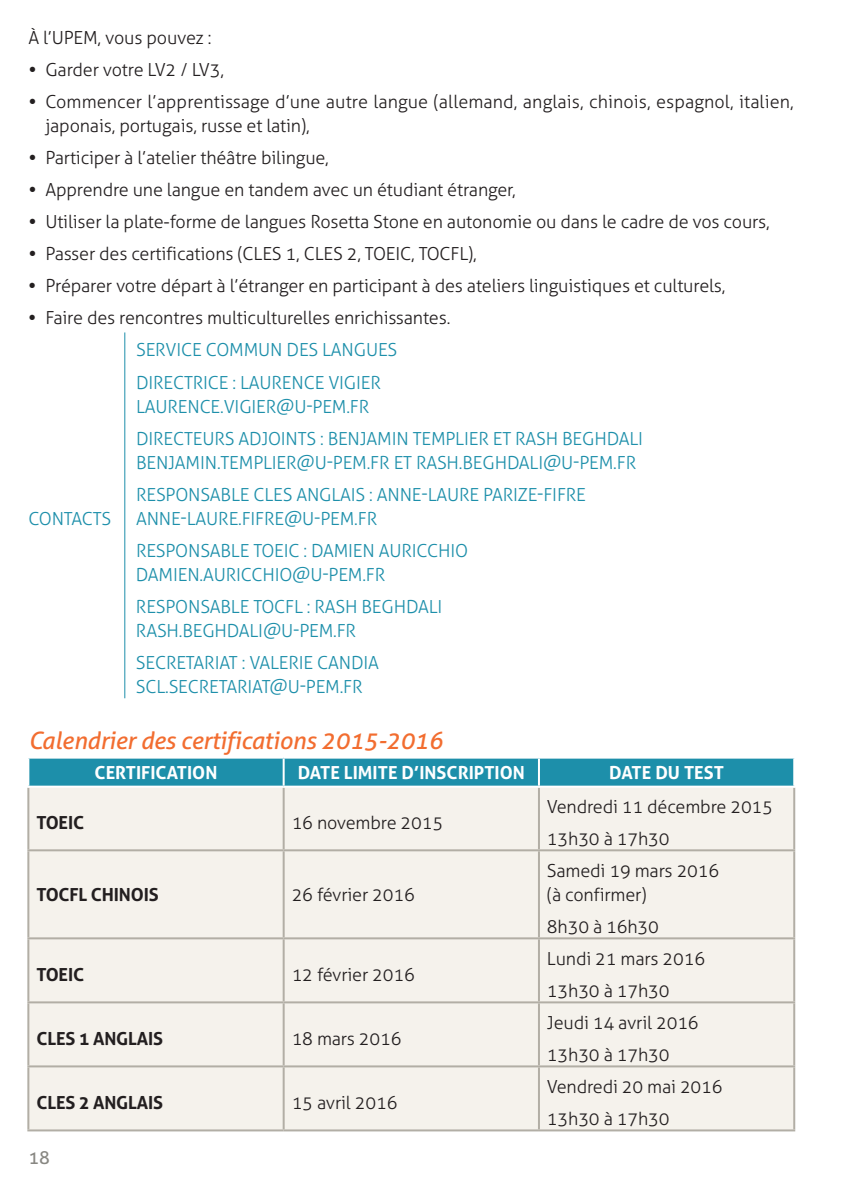
<style>
.page{position:relative;width:851px;height:1191px;background:#fff}
.page>*{position:absolute;margin:0;border:0;box-sizing:border-box;transform-origin:0 0}
.t1{font:italic 24px "Aller";letter-spacing:-.01em;color:#f26d30}
.t2{font:300 18px/32px "Aller";letter-spacing:-.01em;color:#231f20}
.t3{font:300 18px "Aller";letter-spacing:-.01em;color:#1d8faa}
.t4{font:700 18px "Aller";color:#fff}
.t5{font:700 18px "Aller";letter-spacing:-.01em;color:#231f20}
.t6{font:18px "Aller";color:#888782}
</style>
<div class="page">
<hr style="left:124px;top:332px;width:1px;height:366px;background:#1d8faa">
<div style="left:29px;top:758px;width:764px;height:27px;background:#1d8faa"></div>
<div style="left:29px;top:787px;width:764px;height:342px;background:#f5f2ec"></div>
<hr style="left:538px;top:758px;width:2px;height:27px;background:#fff">
<hr style="left:27px;top:849px;width:256px;height:2px;background:#b2aea5">
<hr style="left:282px;top:758px;width:2px;height:27px;background:#fff">
<hr style="left:27px;top:787px;width:2px;height:62px;background:#b2aea5">
<hr style="left:27px;top:851px;width:2px;height:86px;background:#b2aea5">
<hr style="left:27px;top:937px;width:256px;height:2px;background:#b2aea5">
<hr style="left:27px;top:939px;width:2px;height:62px;background:#b2aea5">
<hr style="left:27px;top:1001px;width:256px;height:2px;background:#b2aea5">
<hr style="left:27px;top:1003px;width:2px;height:62px;background:#b2aea5">
<hr style="left:27px;top:1065px;width:256px;height:2px;background:#b2aea5">
<hr style="left:27px;top:1067px;width:2px;height:62px;background:#b2aea5">
<hr style="left:27px;top:1129px;width:256px;height:2px;background:#b2aea5">
<hr style="left:282px;top:787px;width:2px;height:62px;background:#b2aea5">
<hr style="left:538px;top:787px;width:2px;height:62px;background:#b2aea5">
<hr style="left:793px;top:787px;width:2px;height:62px;background:#b2aea5">
<hr style="left:539px;top:849px;width:256px;height:2px;background:#b2aea5">
<hr style="left:793px;top:851px;width:2px;height:86px;background:#b2aea5">
<hr style="left:539px;top:937px;width:256px;height:2px;background:#b2aea5">
<hr style="left:793px;top:939px;width:2px;height:62px;background:#b2aea5">
<hr style="left:539px;top:1001px;width:256px;height:2px;background:#b2aea5">
<hr style="left:793px;top:1003px;width:2px;height:62px;background:#b2aea5">
<hr style="left:539px;top:1065px;width:256px;height:2px;background:#b2aea5">
<hr style="left:793px;top:1067px;width:2px;height:62px;background:#b2aea5">
<hr style="left:539px;top:1129px;width:256px;height:2px;background:#b2aea5">
<hr style="left:283px;top:849px;width:256px;height:2px;background:#b2aea5">
<hr style="left:282px;top:851px;width:2px;height:86px;background:#b2aea5">
<hr style="left:538px;top:851px;width:2px;height:86px;background:#b2aea5">
<hr style="left:283px;top:937px;width:256px;height:2px;background:#b2aea5">
<hr style="left:282px;top:939px;width:2px;height:62px;background:#b2aea5">
<hr style="left:538px;top:939px;width:2px;height:62px;background:#b2aea5">
<hr style="left:283px;top:1001px;width:256px;height:2px;background:#b2aea5">
<hr style="left:282px;top:1003px;width:2px;height:62px;background:#b2aea5">
<hr style="left:538px;top:1003px;width:2px;height:62px;background:#b2aea5">
<hr style="left:283px;top:1065px;width:256px;height:2px;background:#b2aea5">
<hr style="left:282px;top:1067px;width:2px;height:62px;background:#b2aea5">
<hr style="left:538px;top:1067px;width:2px;height:62px;background:#b2aea5">
<hr style="left:283px;top:1129px;width:256px;height:2px;background:#b2aea5">
<p class="t2" style="left:45px;top:22px;width:749px;text-indent:-17px">À l’U PEM, vous pouvez :<br>Garder votre LV2 / LV3,<br>Commencer l’apprentissage d’une autre langue (allemand, anglais, chinois, espagnol, italien,</p>
<p class="t2" style="left:45px;top:110px;width:725px">japonais, portugais, russe et latin),<br>Participer à l’atelier théâtre bilingue,<br>Apprendre une langue en tandem avec un étudiant étranger,<br>Utiliser la plate-forme de langues Rosetta Stone en autonomie ou dans le cadre de vos cours, Passer des certifications (CLES</p>
<p class="t2" style="left:45px;top:238px;width:681px;text-indent:355px">C, TO CFL),<br>Préparer votre départ à l’étranger en participant à des ateliers linguistiques et culturels,<br>Faire des rencontres multiculturelles enrichissantes.</p>
<p class="t2" style="left:285px;top:238px;width:39px">1, CLES</p>
<p class="t2" style="left:347px;top:238px;width:22px">2, TOEI</p>
<p class="t3" style="left:136px;top:339px;width:161px">SERVICE COMMUN DES</p>
<p class="t3" style="left:322px;top:339px;width:12px">LANGUES</p>
<p class="t3" style="left:136px;top:371px;width:10px">DIRE</p>
<p class="t3" style="left:173px;top:371px;width:78px">CTRICE : LAUREN</p>
<p class="t3" style="left:304px;top:371px;width:45px">CE VIGIER</p>
<p class="t3" style="left:136px;top:395px;width:12px">LAUREN</p>
<p class="t3" style="left:200px;top:395px;width:44px">CE.VIGIER</p>
<p class="t3" style="left:276px;top:395px;width:48px">@U-PEM</p>
<p class="t3" style="left:346px;top:395px;width:14px">.FR</p>
<p class="t3" style="left:136px;top:427px;width:10px">DIRE</p>
<p class="t3" style="left:173px;top:427px;width:22px">CTEURS</p>
<p class="t3" style="left:238px;top:427px;width:39px">ADJOINTS</p>
<p class="t3" style="left:320px;top:427px;width:145px">: BENJAMIN TEMPLIER</p>
<p class="t3" style="left:492px;top:427px;width:34px">ET RASH</p>
<p class="t3" style="left:562px;top:427px;width:21px">BEGHDALI</p>
<p class="t3" style="left:136px;top:451px;width:136px">BENJAMIN.TEMPLIER</p>
<p class="t3" style="left:296px;top:451px;width:48px">@U-PEM</p>
<p class="t3" style="left:367px;top:451px;width:224px">.FR ET RASH.BEGHDALI@U-PEM</p>
<p class="t3" style="left:613px;top:451px;width:14px">.FR</p>
<p class="t3" style="left:136px;top:483px;width:12px">RESPONSA</p>
<p class="t3" style="left:220px;top:483px;width:44px">BLE CLES</p>
<p class="t3" style="left:296px;top:483px;width:43px">ANGLAIS</p>
<p class="t3" style="left:369px;top:483px;width:20px">: ANNE</p>
<p class="t3" style="left:421px;top:483px;width:17px">-LAURE</p>
<p class="t3" style="left:483px;top:483px;width:3px">PARI</p>
<p class="t3" style="left:518px;top:483px;width:35px">ZE-FIFRE</p>
<p class="t3" style="left:136px;top:507px;width:12px">ANNE</p>
<p class="t3" style="left:181px;top:507px;width:17px">-LAURE</p>
<p class="t3" style="left:238px;top:507px;width:13px">.FIFRE</p>
<p class="t3" style="left:284px;top:507px;width:48px">@U-PEM</p>
<p class="t3" style="left:354px;top:507px;width:14px">.FR</p>
<p class="t3" style="left:136px;top:539px;width:52px">RESPONSA</p>
<p class="t3" style="left:220px;top:539px;width:36px">BLE TOEI</p>
<p class="t3" style="left:288px;top:539px;width:69px">C: DA MIEN</p>
<p class="t3" style="left:379px;top:539px;width:10px">AURI</p>
<p class="t3" style="left:416px;top:539px;width:32px">CCHIO</p>
<p class="t3" style="left:136px;top:563px;width:77px">DA MIEN.AURI</p>
<p class="t3" style="left:241px;top:563px;width:99px">CCHIO@U-PEM</p>
<p class="t3" style="left:362px;top:563px;width:14px">.FR</p>
<p class="t3" style="left:136px;top:595px;width:52px">RESPONSA</p>
<p class="t3" style="left:220px;top:595px;width:105px">BLE TO CFL : RASH</p>
<p class="t3" style="left:361px;top:595px;width:21px">BEGHDALI</p>
<p class="t3" style="left:136px;top:619px;width:11px">RASH</p>
<p class="t3" style="left:179px;top:619px;width:25px">.BEGHDALI</p>
<p class="t3" style="left:263px;top:619px;width:48px">@U-PEM</p>
<p class="t3" style="left:333px;top:619px;width:14px">.FR</p>
<p class="t3" style="left:136px;top:651px;width:39px">SECRETARIAT</p>
<p class="t3" style="left:242px;top:651px;width:28px">: VALERIE</p>
<p class="t3" style="left:317px;top:651px;width:22px">CANDIA</p>
<p class="t3" style="left:136px;top:675px;width:73px">SCL.SECRETARIAT</p>
<p class="t3" style="left:269px;top:675px;width:48px">@U-PEM</p>
<p class="t3" style="left:340px;top:675px;width:14px">.FR</p>
<h1 class="t1" style="left:28px;top:725px;width:416px">Calendrier des certifications 2015-2016</h1>
<p class="t4" style="left:95px;top:761px;width:22px">CERTIFICATION</p>
<p class="t4" style="left:298px;top:761px;width:17px">DATE</p>
<p class="t4" style="left:344px;top:761px;width:10px">LIMITE</p>
<p class="t4" style="left:401px;top:761px;width:29px">D’INSCRIPTION</p>
<p class="t4" style="left:609px;top:761px;width:17px">DATE</p>
<p class="t4" style="left:655px;top:761px;width:40px">DU TEST</p>
<p class="t5" style="left:36px;top:811px;width:49px">TOEIC</p>
<p class="t2" style="left:291px;top:806px;width:153px">16 novembre 2015</p>
<p class="t3" style="left:28px;top:507px;width:84px">Contacts</p>
<p class="t2" style="left:547px;top:790px;width:227px">Vendredi 11 décembre 2015<br>13h30 à 17h30</p>
<p class="t5" style="left:36px;top:883px;width:88px">TOCFL CHINOIS</p>
<p class="t2" style="left:291px;top:878px;width:125px">26 février 2016</p>
<p class="t5" style="left:36px;top:963px;width:49px">TOEIC</p>
<p class="t2" style="left:291px;top:958px;width:125px">12 février 2016</p>
<p class="t5" style="left:36px;top:1027px;width:68px">CLES 1 ANGLAIS</p>
<p class="t2" style="left:291px;top:1022px;width:111px">18 mars 2016</p>
<p class="t5" style="left:36px;top:1091px;width:68px">CLES 2 ANGLAIS</p>
<p class="t2" style="left:291px;top:1086px;width:107px">15 avril 2016</p>
<p class="t6" style="left:28px;top:1146px;width:23px">18</p>
<p class="t2" style="left:547px;top:858px;width:174px;line-height:24px">Samedi 19 mars 2016 (à confirmer)</p>
<p class="t2" style="left:547px;top:910px;width:113px">8h30 à 16h30</p>
<p class="t2" style="left:547px;top:942px;width:160px">Lundi 21 mars 2016<br>13h30 à 17h30</p>
<p class="t2" style="left:547px;top:1006px;width:153px">Jeudi 14 avril 2016<br>13h30 à 17h30</p>
<p class="t2" style="left:547px;top:1070px;width:177px">Vendredi 20 mai 2016<br>13h30 à 17h30</p>
</div>
